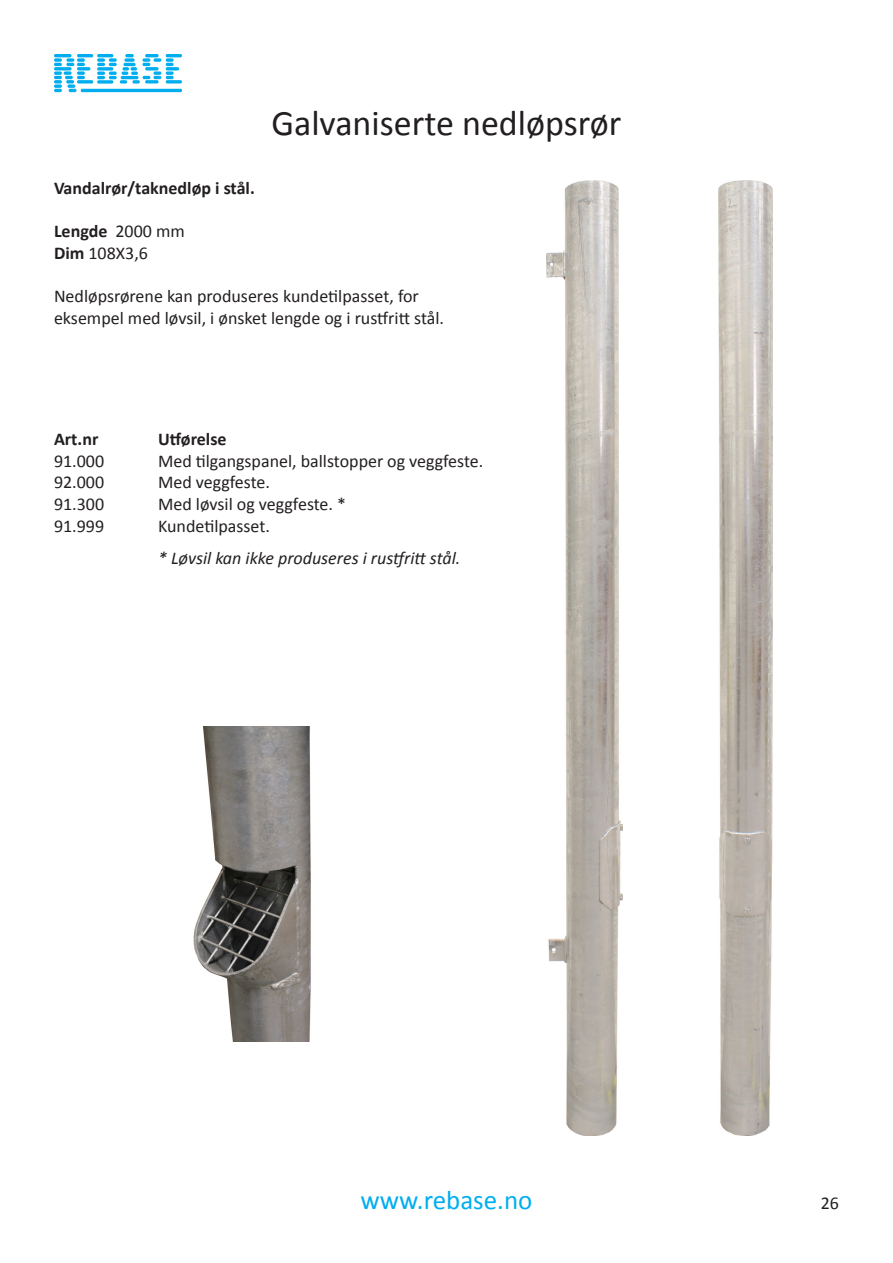
<style>
.page{position:relative;width:893px;height:1263px;background:#fff}
.page>*{position:absolute;margin:0;border:0;box-sizing:border-box;transform-origin:0 0}
.t1{font:36px "Calibri";color:#231f20}
.t2{font:27px "Calibri";color:#00aeef}
.t3{font:18px/21.6px "Calibri";color:#231f20}
.t4{font:700 18px "Calibri";color:#231f20}
.t5{font:italic 18px "Calibri";color:#231f20}
.s1{font-weight:400}
.s2{font-weight:700}
</style>
<div class="page">
<img style="left:719px;top:181px;width:53px;height:954px">
<img style="left:546px;top:181px;width:76px;height:954px">
<img style="left:193px;top:726px;width:118px;height:316px">
<svg style="left:54px;top:54px;width:128px;height:38px"></svg>
<p class="t1" style="left:271px;top:101px;width:352px">Galvaniserte nedløpsrør</p>
<p class="t4" style="left:54px;top:177px;width:202px">Vandalrør/taknedløp i stål.</p>
<p class="t4" style="left:54px;top:220px;width:132px">Lengde <span class="s1">2000 mm</span></p>
<p class="t3" style="left:54px;top:242px;width:95px"><span class="s2">Dim</span> 108X3,6</p>
<p class="t3" style="left:54px;top:285px;width:392px">Nedløpsrørene kan produseres kundetilpasset, for eksempel med løvsil, i ønsket lengde og i rustfritt stål.</p>
<p class="t4" style="left:54px;top:428px;width:46px">Art.nr</p>
<p class="t3" style="left:54px;top:450px;width:52px">91.000</p>
<p class="t3" style="left:54px;top:472px;width:52px">92.000<br>91.300</p>
<p class="t3" style="left:54px;top:515px;width:52px">91.999</p>
<p class="t4" style="left:158px;top:428px;width:70px">Utførelse</p>
<p class="t3" style="left:158px;top:450px;width:327px">Med tilgangspanel, ballstopper og veggfeste.</p>
<p class="t3" style="left:158px;top:472px;width:114px">Med veggfeste.</p>
<p class="t3" style="left:158px;top:493px;width:190px">Med løvsil og veggfeste. *</p>
<p class="t3" style="left:158px;top:515px;width:114px">Kundetilpasset.</p>
<p class="t5" style="left:158px;top:546px;width:304px">* Løvsil kan ikke produseres i rustfritt stål.</p>
<p class="t2" style="left:360px;top:1183px;width:174px">www.rebase.no</p>
<p class="t3" style="left:821px;top:1192px;width:20px">26</p>
</div>
